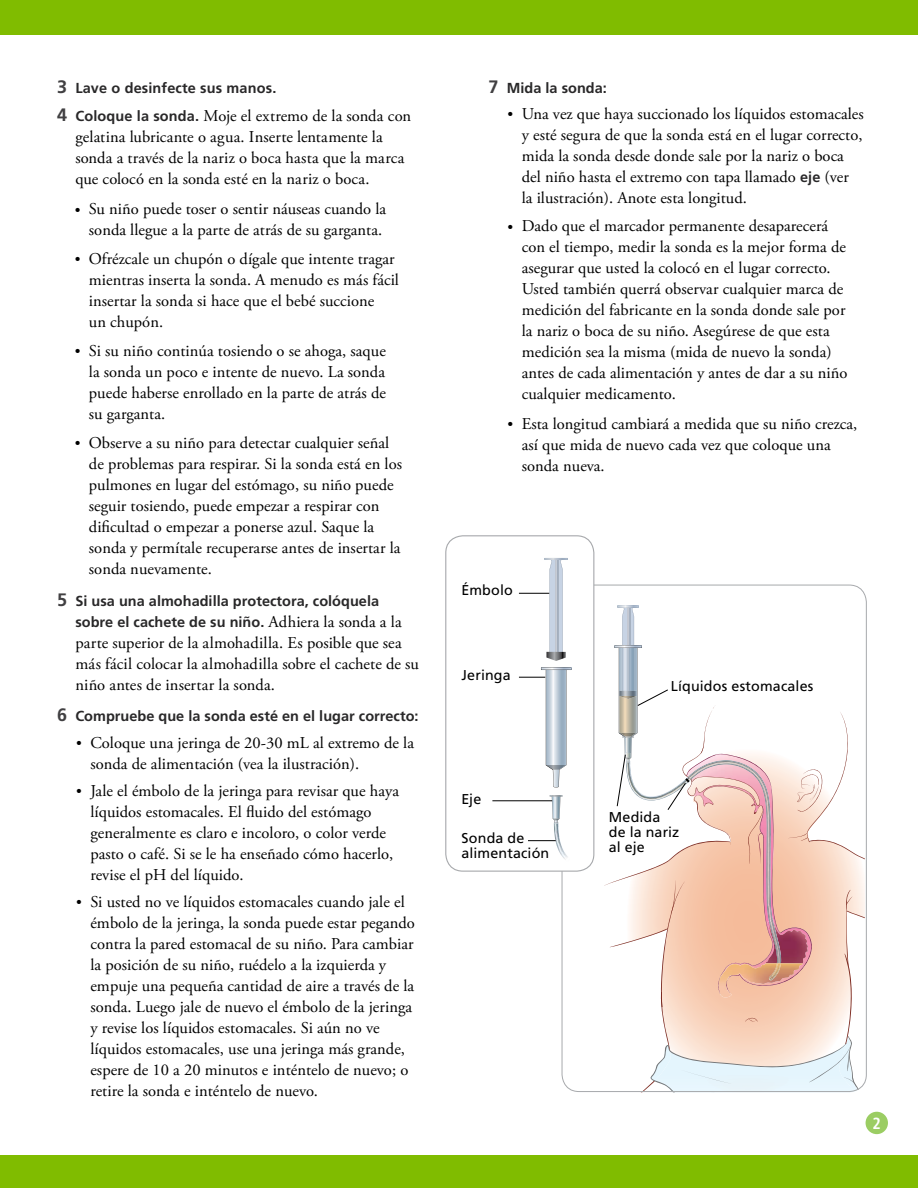
<style>
.page{position:relative;width:918px;height:1188px;background:#fff}
.page>*{position:absolute;margin:0;border:0;box-sizing:border-box;transform-origin:0 0}
.t1{font:16.5px/21px "Adobe Garamond Pro";color:#000}
.t2{font:700 condensed 16.2px "Frutiger LT Std";color:#fff}
.t3{font:700 14.4px/21px "Frutiger LT Std";color:#292829}
.Illustration_labels{font:14.25px/15px "Frutiger LT Std";letter-spacing:.01em;color:#000}
.s1{font-size:18px;color:#414042}
.s2{font-family:"Frutiger LT Std";font-weight:700;font-size:18px;color:#414042}
.s3{font-family:"Frutiger LT Std";font-weight:700;font-size:14.4px;color:#292829}
.s4{font-size:15px}
.s5{font-family:"Adobe Garamond Pro";font-weight:400;font-size:16.5px;color:#000}
</style>
<div class="page">
<div style="left:0;top:0;width:918px;height:35px;background:#80bc00"></div>
<div style="left:0;top:1156px;width:918px;height:32px;background:#80bc00"></div>
<div style="left:866px;top:1112px;width:22px;height:22px;background:#9bcd63;border-radius:50%"></div>
<svg style="left:545px;top:558px;width:23px;height:103px"></svg>
<img style="left:554px;top:825px;width:14px;height:34px">
<svg style="left:550px;top:795px;width:12px;height:30px"></svg>
<div style="left:445px;top:535px;width:149px;height:337px;border:1px solid #a7a9ac;border-radius:17px"></div>
<hr style="left:519px;top:593px;width:30px;height:1px;background:#000">
<svg style="left:519px;top:668px;width:52px;height:119px"></svg>
<svg style="left:528px;top:840px;width:28px;height:1px"></svg>
<hr style="left:492px;top:800px;width:60px;height:1px;background:#000">
<svg style="left:604px;top:606px;width:261px;height:487px"></svg>
<p class="t3" style="left:57px;top:78px;width:221px"><span class="s1">3</span> Lave o desinfecte sus manos.</p>
<p class="t1" style="left:75px;top:106px;width:337px;text-indent:-18px"><span class="s2">4</span> <span class="s3">Coloque la sonda.</span> Moje el extremo de la sonda con gelatina lubricante o agua. Inserte lentamente la sonda a través de la nariz o boca hasta que la marca que colocó en la sonda esté en la nariz o boca.</p>
<p class="t1" style="left:75px;top:199px;width:313px;text-align:right"><span class="s4">•</span> Su niño puede toser o sentir náuseas cuando la sonda llegue a la parte de atrás de su garganta.</p>
<p class="t1" style="left:89px;top:249px;width:312px;text-indent:-14px"><span class="s4">•</span> Ofrézcale un chupón o dígale que intente tragar mientras inserta la sonda. A menudo es más fácil insertar la sonda si hace que el bebé succione<br>un chupón.</p>
<p class="t1" style="left:89px;top:341px;width:299px;text-align:justify;text-indent:-14px"><span class="s4">•</span> Si su niño continúa tosiendo o se ahoga, saque la sonda un poco e intente de nuevo. La sonda puede haberse enrollado en la parte de atrás de su garganta.</p>
<p class="t1" style="left:89px;top:433px;width:315px;text-indent:-14px"><span class="s4">•</span> Observe a su niño para detectar cualquier señal de problemas para respirar. Si la sonda está en los pulmones en lugar del estómago, su niño puede seguir tosiendo, puede empezar a respirar con dificultad o empezar a ponerse azul. Saque la sonda y permítale recuperarse antes de insertar la sonda nuevamente.</p>
<p class="t3" style="left:75px;top:590px;width:328px;text-indent:-18px"><span class="s1">5</span> Si usa una almohadilla protectora, colóquela sobre el cachete de su niño. <span class="s5">Adhiera la sonda a la</span></p>
<p class="t1" style="left:75px;top:633px;width:345px">parte superior de la almohadilla. Es posible que sea más fácil colocar la almohadilla sobre el cachete de su niño antes de insertar la sonda.</p>
<p class="t3" style="left:57px;top:706px;width:363px"><span class="s1">6</span> Compruebe que la sonda esté en el lugar correcto:</p>
<p class="t1" style="left:90px;top:732px;width:325px;text-indent:-14px"><span class="s4">•</span> Coloque una jeringa de 20-30 mL al extremo de la sonda de alimentación (vea la ilustración).</p>
<p class="t1" style="left:90px;top:781px;width:310px;text-indent:-14px"><span class="s4">•</span> Jale el émbolo de la jeringa para revisar que haya líquidos estomacales. El fluido del estómago generalmente es claro e incoloro, o color verde pasto o café. Si se le ha enseñado cómo hacerlo, revise el pH del líquido.</p>
<p class="t1" style="left:90px;top:892px;width:326px;text-indent:-14px"><span class="s4">•</span> Si usted no ve líquidos estomacales cuando jale el émbolo de la jeringa, la sonda puede estar pegando contra la pared estomacal de su niño. Para cambiar la posición de su niño, ruédelo a la izquierda y empuje una pequeña cantidad de aire a través de la sonda. Luego jale de nuevo el émbolo de la jeringa y revise los líquidos estomacales. Si aún no ve líquidos estomacales, use una jeringa más grande, espere de 10 a 20 minutos e inténtelo de nuevo; o retire la sonda e inténtelo de nuevo.</p>
<p class="t3" style="left:488px;top:78px;width:120px"><span class="s1">7</span> Mida la sonda:</p>
<p class="t1" style="left:522px;top:104px;width:344px;text-indent:-14px"><span class="s4">•</span> Una vez que haya succionado los líquidos estomacales y esté segura de que la sonda está en el lugar correcto, mida la sonda desde donde sale por la nariz o boca del niño hasta el extremo con tapa llamado <span class="s3">eje</span> (ver la ilustración). Anote esta longitud.</p>
<p class="t1" style="left:522px;top:216px;width:327px;text-indent:-14px"><span class="s4">•</span> Dado que el marcador permanente desaparecerá con el tiempo, medir la sonda es la mejor forma de asegurar que usted la colocó en el lugar correcto.<br>Usted también querrá observar cualquier marca de medición del fabricante en la sonda donde sale por la nariz o boca de su niño. Asegúrese de que esta medición sea la misma (mida de nuevo la sonda) antes de cada alimentación y antes de dar a su niño cualquier medicamento.</p>
<p class="t1" style="left:522px;top:414px;width:337px;text-indent:-14px"><span class="s4">•</span> Esta longitud cambiará a medida que su niño crezca, así que mida de nuevo cada vez que coloque una sonda nueva.</p>
<p class="Illustration_labels" style="left:462px;top:583px;width:53px">Émbolo</p>
<p class="Illustration_labels" style="left:462px;top:668px;width:51px">Jeringa</p>
<p class="Illustration_labels" style="left:462px;top:792px;width:21px">Eje</p>
<p class="Illustration_labels" style="left:462px;top:831px;width:89px">Sonda de alimentación</p>
<p class="Illustration_labels" style="left:671px;top:679px;width:144px">Líquidos estomacales</p>
<p class="Illustration_labels" style="left:609px;top:810px;width:72px">Medida de la nariz al eje</p>
<p class="t2" style="left:873px;top:1113px;width:10px">2</p>
</div>
